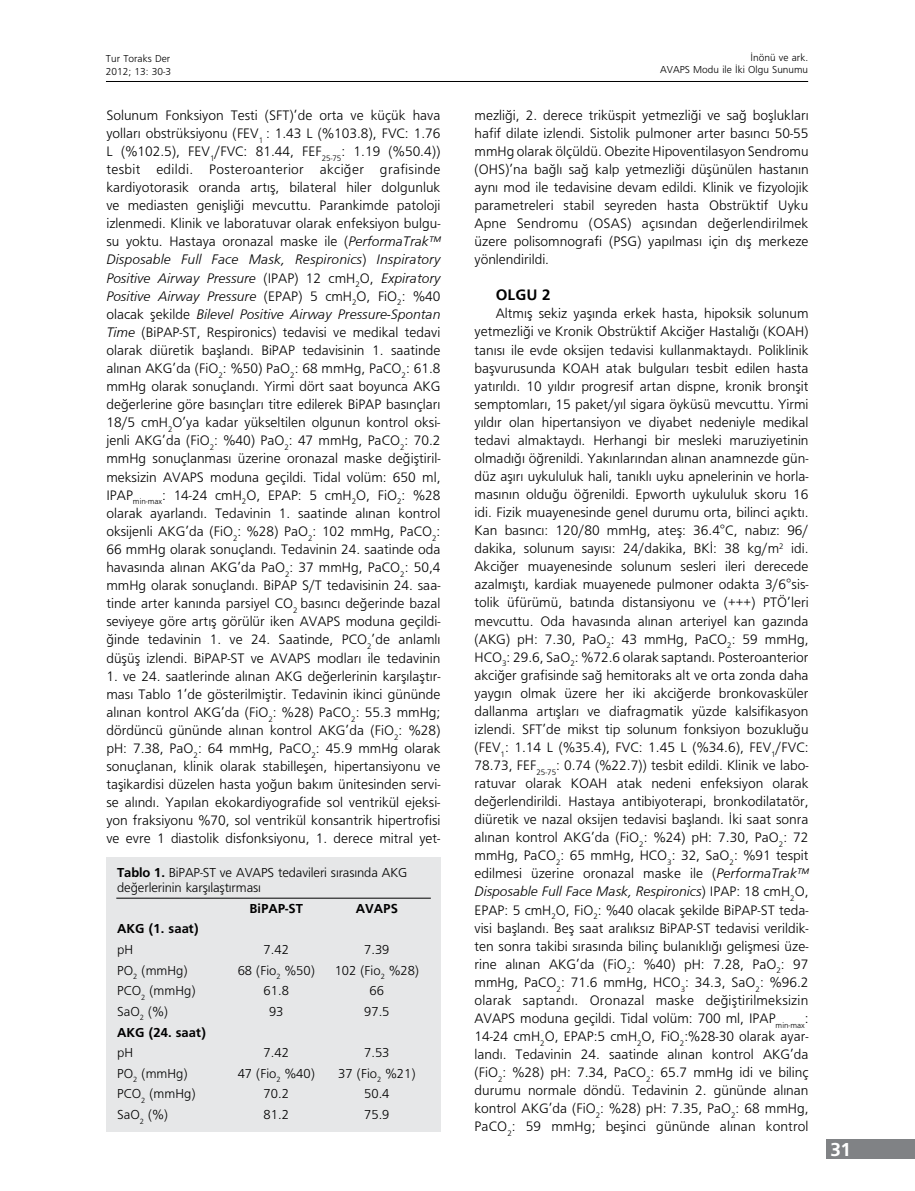
<style>
.page{position:relative;width:915px;height:1191px;background:#fff}
.page>*{position:absolute;margin:0;border:0;box-sizing:border-box;transform-origin:0 0}
.t1{font:19.5px "Gill Sans Boldpcw";color:#fff}
.t2{font:15.75px "Gill Sans Boldpcw";color:#000}
.t3{font:14.25px/18px "Gill Sans Lightpcw";color:#000;text-align:justify}
.t4{font:italic 300 14.25px/18.1px "Gill Sans";color:#000;text-align:justify}
.t5{font:13.5px/15px "Gill Sans Lightpcw";letter-spacing:-.01em;color:#000}
.t6{font:13.5px "Gill Sans Boldpcw";color:#000}
.t7{font:10.5px/12.6px "Gill Sans Lightpcw";color:#000}
.s1{font-family:"Gill Sans";font-weight:300;font-style:italic}
.s2{font-family:"Gill Sans Lightpcw";font-weight:400;font-style:normal}
.s3{font-family:"Gill Sans Boldpcw"}
</style>
<div class="page">
<hr style="left:106px;top:81px;width:701px;height:1px;background:#000">
<div style="left:826px;top:1139px;width:88px;height:20px;background:#808285"></div>
<div style="left:106px;top:857px;width:334px;height:274px;background:#e6e7e8"></div>
<hr style="left:116px;top:898px;width:314px;height:1px;background:#000">
<p class="t7" style="left:106px;top:52px;width:67px">Tur Toraks Der<br>2012; 13: 30-3</p>
<p class="t7" style="left:659px;top:51px;width:149px;text-align:right">İnönü ve ark.<br>AVAPS Modu ile İki Olgu Sunumu</p>
<p class="t3" style="left:106px;top:106px;width:335px">Solunum Fonksiyon Testi (SFT)’de orta ve küçük hava yolları obstrüksiyonu (FEV<sub>1</sub> : 1.43 L (%103.8), FVC: 1.76<br>L (%102.5), FEV<sub>1</sub>/FVC: 81.44, FEF<sub>25-75</sub>: 1.19 (%50.4)) tesbit edildi. Posteroanterior akciğer grafisinde kardiyotorasik oranda artış, bilateral hiler dolgunluk ve mediasten genişliği mevcuttu. Parankimde patoloji izlenmedi. Klinik ve laboratuvar olarak enfeksiyon bulgu&shy;su yoktu. Hastaya oronazal maske ile (<span class="s1">PerformaTrak™</span></p>
<p class="t4" style="left:106px;top:250px;width:335px">Disposable Full Face Mask, Respironics<span class="s2">)</span> Inspiratory Positive Airway Pressure <span class="s2">(IPAP) 12 cmH</span><sub>2</sub><span class="s2">O,</span> Expiratory Positive Airway Pressure <span class="s2">(EPAP) 5 cmH</span><sub>2</sub><span class="s2">O, FiO</span><sub>2</sub><span class="s2">: %40 olacak şekilde</span> Bilevel Positive Airway Pressure-Spontan</p>
<p class="t3" style="left:106px;top:323px;width:335px"><span class="s1">Time</span> (BiPAP-ST, Respironics) tedavisi ve medikal tedavi olarak diüretik başlandı. BiPAP tedavisinin 1. saatinde alınan AKG’da (FiO<sub>2</sub>: %50) PaO<sub>2</sub>: 68 mmHg, PaCO<sub>2</sub>: 61.8 mmHg olarak sonuçlandı. Yirmi dört saat boyunca AKG değerlerine göre basınçları titre edilerek BiPAP basınçları 18/5 cmH<sub>2</sub>O’ya kadar yükseltilen olgunun kontrol oksi&shy;jenli AKG’da (FiO<sub>2</sub>: %40) PaO<sub>2</sub>: 47 mmHg, PaCO<sub>2</sub>: 70.2 mmHg sonuçlanması üzerine oronazal maske değiştiril&shy;meksizin AVAPS moduna geçildi. Tidal volüm: 650 ml, IPAP<sub>min-max</sub>: 14-24 cmH<sub>2</sub>O, EPAP: 5 cmH<sub>2</sub>O, FiO<sub>2</sub>: %28 olarak ayarlandı. Tedavinin 1. saatinde alınan kontrol oksijenli AKG’da (FiO<sub>2</sub>: %28) PaO<sub>2</sub>: 102 mmHg, PaCO<sub>2</sub>:<br>66 mmHg olarak sonuçlandı. Tedavinin 24. saatinde oda havasında alınan AKG’da PaO<sub>2</sub>: 37 mmHg, PaCO<sub>2</sub>: 50,4 mmHg olarak sonuçlandı. BiPAP S/T tedavisinin 24. saa&shy;tinde arter kanında parsiyel CO<sub>2</sub> basıncı değerinde bazal seviyeye göre artış görülür iken AVAPS moduna geçildi&shy;ğinde tedavinin 1. ve 24. Saatinde, PCO<sub>2</sub>’de anlamlı düşüş izlendi. BiPAP-ST ve AVAPS modları ile tedavinin</p>
<p class="t3" style="left:106px;top:666px;width:335px">1. ve 24. saatlerinde alınan AKG değerlerinin karşılaştır&shy;ması Tablo 1’de gösterilmiştir. Tedavinin ikinci gününde alınan kontrol AKG’da (FiO<sub>2</sub>: %28) PaCO<sub>2</sub>: 55.3 mmHg; dördüncü gününde alınan kontrol AKG’da (FiO<sub>2</sub>: %28) pH: 7.38, PaO<sub>2</sub>: 64 mmHg, PaCO<sub>2</sub>: 45.9 mmHg olarak sonuçlanan, klinik olarak stabilleşen, hipertansiyonu ve taşikardisi düzelen hasta yoğun bakım ünitesinden servi&shy;se alındı. Yapılan ekokardiyografide sol ventrikül ejeksi&shy;yon fraksiyonu %70, sol ventrikül konsantrik hipertrofisi ve evre 1 diastolik disfonksiyonu, 1. derece mitral yet-</p>
<p class="t5" style="left:117px;top:864px;width:291px"><span class="s3">Tablo 1.</span> BiPAP-ST ve AVAPS tedavileri sırasında AKG değerlerinin karşılaştırması</p>
<p class="t6" style="left:249px;top:900px;width:55px">BiPAP-ST</p>
<p class="t6" style="left:355px;top:900px;width:44px">AVAPS</p>
<p class="t6" style="left:117px;top:921px;width:83px">AKG (1. saat)</p>
<p class="t5" style="left:117px;top:941px;width:17px">pH</p>
<p class="t5" style="left:263px;top:941px;width:27px">7.42</p>
<p class="t5" style="left:364px;top:941px;width:27px">7.39</p>
<p class="t5" style="left:117px;top:962px;width:72px">PO<sub>2</sub> (mmHg)</p>
<p class="t5" style="left:237px;top:962px;width:79px">68 (Fio<sub>2</sub> %50)</p>
<p class="t5" style="left:334px;top:962px;width:86px">102 (Fio<sub>2</sub> %28)</p>
<p class="t5" style="left:117px;top:983px;width:80px">PCO<sub>2</sub> (mmHg)</p>
<p class="t5" style="left:263px;top:983px;width:27px">61.8</p>
<p class="t5" style="left:369px;top:983px;width:16px">66</p>
<p class="t5" style="left:117px;top:1003px;width:52px">SaO<sub>2</sub> (%)</p>
<p class="t5" style="left:269px;top:1003px;width:16px">93</p>
<p class="t5" style="left:364px;top:1003px;width:27px">97.5</p>
<p class="t6" style="left:117px;top:1024px;width:90px">AKG (24. saat)</p>
<p class="t5" style="left:117px;top:1045px;width:17px">pH</p>
<p class="t5" style="left:263px;top:1045px;width:27px">7.42</p>
<p class="t5" style="left:364px;top:1045px;width:27px">7.53</p>
<p class="t5" style="left:117px;top:1065px;width:72px">PO<sub>2</sub> (mmHg)</p>
<p class="t5" style="left:237px;top:1065px;width:79px">47 (Fio<sub>2</sub> %40)</p>
<p class="t5" style="left:338px;top:1065px;width:79px">37 (Fio<sub>2</sub> %21)</p>
<p class="t5" style="left:117px;top:1086px;width:80px">PCO<sub>2</sub> (mmHg)</p>
<p class="t5" style="left:263px;top:1086px;width:27px">70.2</p>
<p class="t5" style="left:364px;top:1086px;width:27px">50.4</p>
<p class="t5" style="left:117px;top:1106px;width:52px">SaO<sub>2</sub> (%)</p>
<p class="t5" style="left:263px;top:1106px;width:27px">81.2</p>
<p class="t5" style="left:364px;top:1106px;width:27px">75.9</p>
<p class="t3" style="left:474px;top:106px;width:335px">mezliği, 2. derece triküspit yetmezliği ve sağ boşlukları hafif dilate izlendi. Sistolik pulmoner arter basıncı 50-55 mmHg olarak ölçüldü. Obezite Hipoventilasyon Sendromu (OHS)’na bağlı sağ kalp yetmezliği düşünülen hastanın aynı mod ile tedavisine devam edildi. Klinik ve fizyolojik parametreleri stabil seyreden hasta Obstrüktif Uyku Apne Sendromu (OSAS) açısından değerlendirilmek üzere polisomnografi (PSG) yapılması için dış merkeze yönlendirildi.</p>
<p class="t2" style="left:495px;top:286px;width:56px">OLGU 2</p>
<p class="t3" style="left:474px;top:304px;width:335px;text-indent:21px">Altmış sekiz yaşında erkek hasta, hipoksik solunum yetmezliği ve Kronik Obstrüktif Akciğer Hastalığı (KOAH) tanısı ile evde oksijen tedavisi kullanmaktaydı. Poliklinik başvurusunda KOAH atak bulguları tesbit edilen hasta yatırıldı. 10 yıldır progresif artan dispne, kronik bronşit semptomları, 15 paket/yıl sigara öyküsü mevcuttu. Yirmi yıldır olan hipertansiyon ve diyabet nedeniyle medikal tedavi almaktaydı. Herhangi bir mesleki maruziyetinin olmadığı öğrenildi. Yakınlarından alınan anamnezde gün&shy;düz aşırı uykululuk hali, tanıklı uyku apnelerinin ve horla&shy;masının olduğu öğrenildi. Epworth uykululuk skoru 16 idi. Fizik muayenesinde genel durumu orta, bilinci açıktı.<br>Kan basıncı: 120/80 mmHg, ateş: 36.4°C, nabız: 96/ dakika, solunum sayısı: 24/dakika, BKİ: 38 kg/m<sup>2</sup> idi.<br>Akciğer muayenesinde solunum sesleri ileri derecede azalmıştı, kardiak muayenede pulmoner odakta 3/6°sis&shy;tolik üfürümü, batında distansiyonu ve (+++) PTÖ’leri mevcuttu. Oda havasında alınan arteriyel kan gazında (AKG) pH: 7.30, PaO<sub>2</sub>: 43 mmHg, PaCO<sub>2</sub>: 59 mmHg, HCO<sub>3</sub>: 29.6, SaO<sub>2</sub>: %72.6 olarak saptandı. Posteroanterior akciğer grafisinde sağ hemitoraks alt ve orta zonda daha yaygın olmak üzere her iki akciğerde bronkovasküler dallanma artışları ve diafragmatik yüzde kalsifikasyon izlendi. SFT’de mikst tip solunum fonksiyon bozukluğu (FEV<sub>1</sub>: 1.14 L (%35.4), FVC: 1.45 L (%34.6), FEV<sub>1</sub>/FVC:<br>78.73, FEF<sub>25-75</sub>: 0.74 (%22.7)) tesbit edildi. Klinik ve labo&shy;ratuvar olarak KOAH atak nedeni enfeksiyon olarak değerlendirildi. Hastaya antibiyoterapi, bronkodilatatör, diüretik ve nazal oksijen tedavisi başlandı. İki saat sonra alınan kontrol AKG’da (FiO<sub>2</sub>: %24) pH: 7.30, PaO<sub>2</sub>: 72 mmHg, PaCO<sub>2</sub>: 65 mmHg, HCO<sub>3</sub>: 32, SaO<sub>2</sub>: %91 tespit edilmesi üzerine oronazal maske ile (<span class="s1">PerformaTrak™</span></p>
<p class="t4" style="left:474px;top:882px;width:335px">Disposable Full Face Mask, Respironics<span class="s2">) IPAP: 18 cmH</span><sub>2</sub><span class="s2">O,</span></p>
<p class="t3" style="left:474px;top:900px;width:335px">EPAP: 5 cmH<sub>2</sub>O, FiO<sub>2</sub>: %40 olacak şekilde BiPAP-ST teda&shy;visi başlandı. Beş saat aralıksız BiPAP-ST tedavisi verildik&shy;ten sonra takibi sırasında bilinç bulanıklığı gelişmesi üze&shy;rine alınan AKG’da (FiO<sub>2</sub>: %40) pH: 7.28, PaO<sub>2</sub>: 97 mmHg, PaCO<sub>2</sub>: 71.6 mmHg, HCO<sub>3</sub>: 34.3, SaO<sub>2</sub>: %96.2 olarak saptandı. Oronazal maske değiştirilmeksizin AVAPS moduna geçildi. Tidal volüm: 700 ml, IPAP<sub>min-max</sub>:<br>14-24 cmH<sub>2</sub>O, EPAP:5 cmH<sub>2</sub>O, FiO<sub>2</sub>:%28-30 olarak ayar&shy;landı. Tedavinin 24. saatinde alınan kontrol AKG’da (FiO<sub>2</sub>: %28) pH: 7.34, PaCO<sub>2</sub>: 65.7 mmHg idi ve bilinç durumu normale döndü. Tedavinin 2. gününde alınan kontrol AKG’da (FiO<sub>2</sub>: %28) pH: 7.35, PaO<sub>2</sub>: 68 mmHg, PaCO<sub>2</sub>: 59 mmHg; beşinci gününde alınan kontrol</p>
<h1 class="t1" style="left:830px;top:1137px;width:22px">31</h1>
</div>
